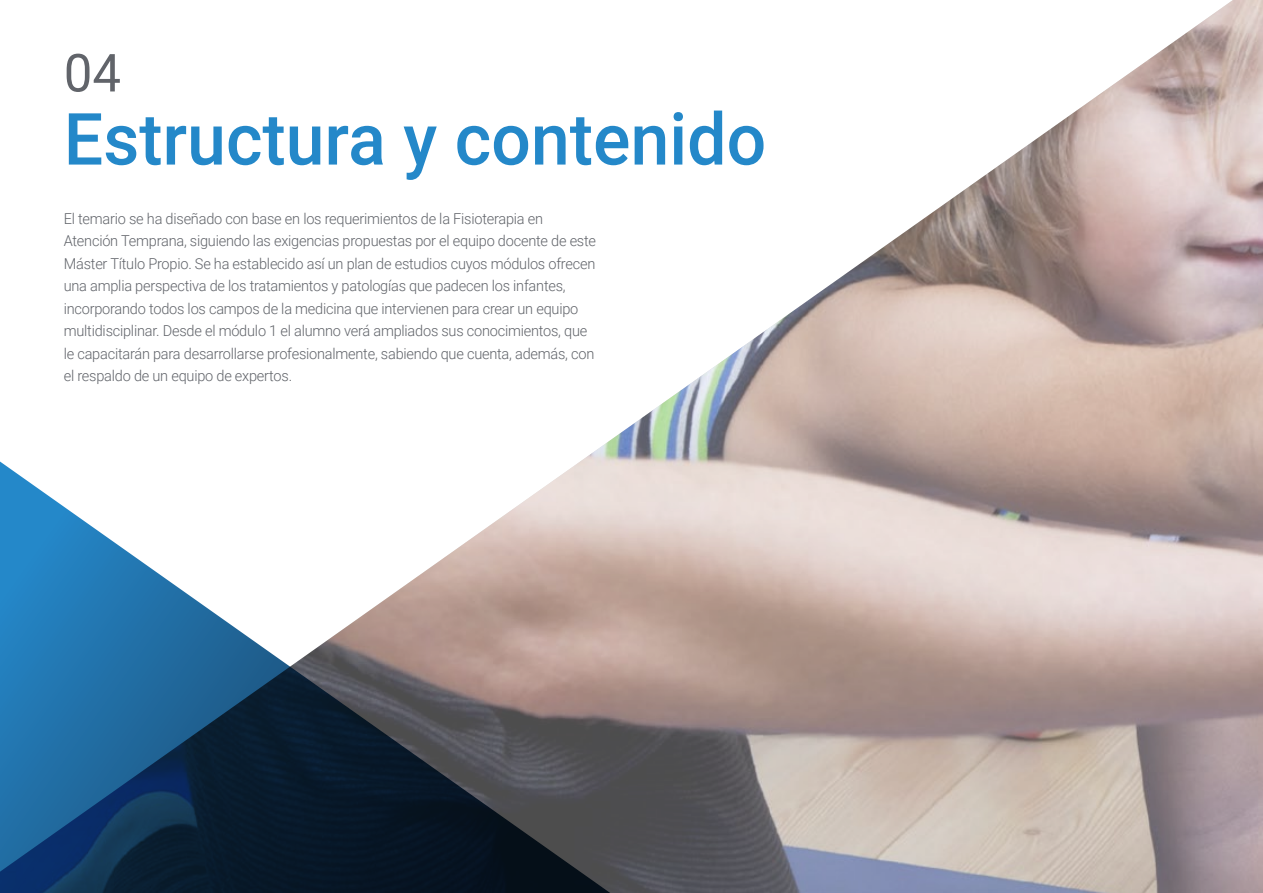
<style>
.page{position:relative;width:1263px;height:893px;background:#fff}
.page>*{position:absolute;margin:0;border:0;box-sizing:border-box;transform-origin:0 0}
.t1{font:500 72px "Roboto";color:#2488c9}
.t2{font:52.5px "Roboto";color:#61646a}
.t3{font:300 15px/22.5px "Roboto";letter-spacing:-.015em;color:#61646a}
</style>
<div class="page">
<img style="left:602px;top:0;width:661px;height:893px">
<svg style="left:0;top:446px;width:640px;height:447px"></svg>
<h2 class="t2" style="left:64px;top:36px;width:59px">04</h2>
<h1 class="t1" style="left:64px;top:89px;width:704px">Estructura y contenido</h1>
<p class="t3" style="left:64px;top:207px;width:534px">El temario se ha diseñado con base en los requerimientos de la Fisioterapia en Atención Temprana, siguiendo las exigencias propuestas por el equipo docente de este Máster Título Propio. Se ha establecido así un plan de estudios cuyos módulos ofrecen una amplia perspectiva de los tratamientos y patologías que padecen los infantes, incorporando todos los campos de la medicina que intervienen para crear un equipo multidisciplinar. Desde el módulo 1 el alumno verá ampliados sus conocimientos, que le capacitarán para desarrollarse profesionalmente, sabiendo que cuenta, además, con el respaldo de un equipo de expertos.</p>
</div>
